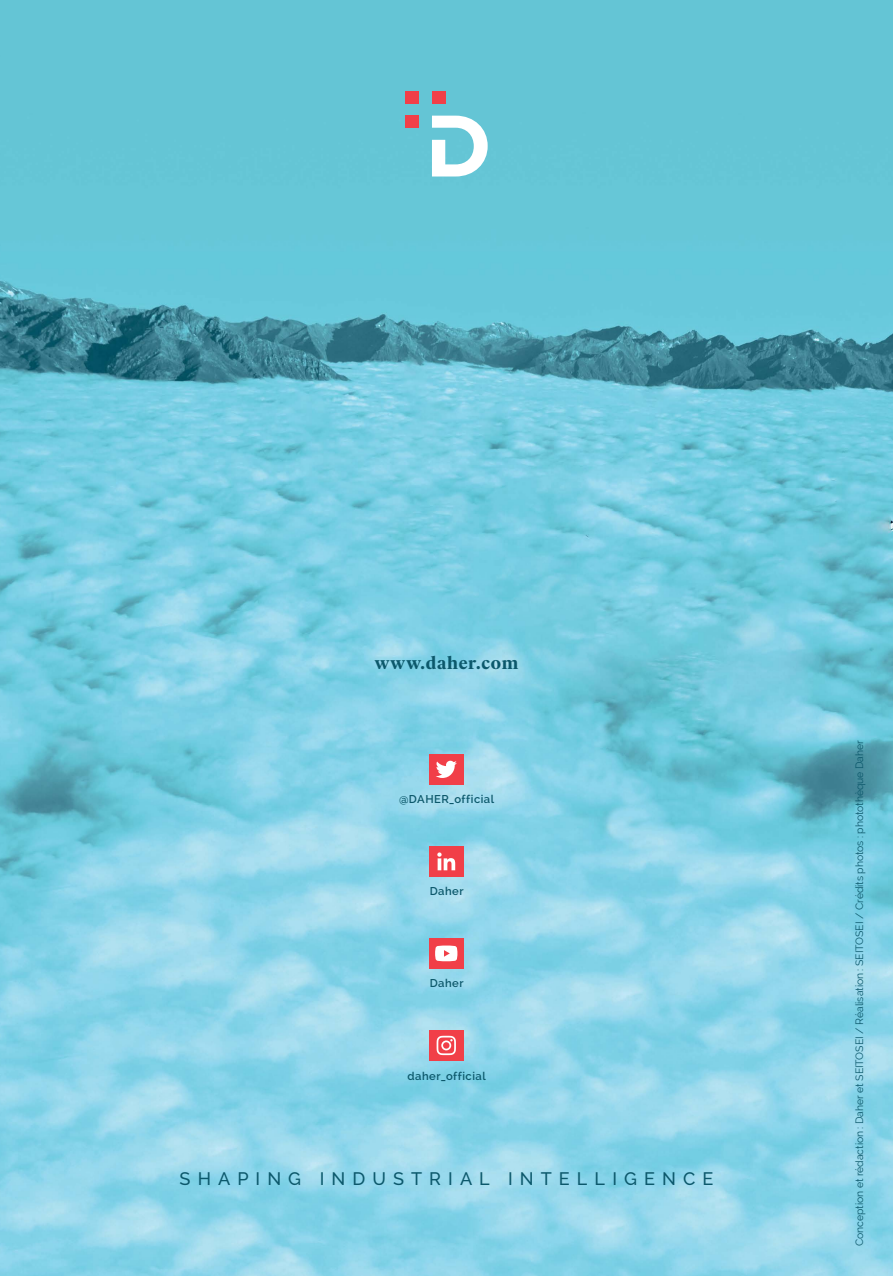
<style>
.page{position:relative;width:893px;height:1276px;background:#fff}
.page>*{position:absolute;margin:0;border:0;box-sizing:border-box;transform-origin:0 0}
.t1{font:500 18px "Raleway";letter-spacing:.39em;color:#0c586b}
.t2{font:700 18px "Ivar Headline";letter-spacing:.045em;color:#0c586b}
.t3{font:600 11.25px "Raleway";letter-spacing:.045em;color:#0c586b}
.Grand_texte_bleu{font:10.5px "Raleway";letter-spacing:-.01em;color:#0c586b}
</style>
<div class="page">
<img style="left:0;top:0;width:893px;height:1276px">
<div style="left:405px;top:116px;width:14px;height:12px;background:#f13f48"></div>
<div style="left:432px;top:91px;width:13px;height:13px;background:#f13f48"></div>
<div style="left:405px;top:91px;width:14px;height:13px;background:#f13f48"></div>
<svg style="left:432px;top:116px;width:56px;height:60px"></svg>
<div style="left:429px;top:938px;width:34px;height:31px;background:#f13f48"></div>
<div style="left:429px;top:754px;width:34px;height:31px;background:#f13f48"></div>
<svg style="left:436px;top:760px;width:21px;height:18px"></svg>
<div style="left:429px;top:846px;width:34px;height:31px;background:#f13f48"></div>
<svg style="left:437px;top:852px;width:18px;height:18px"></svg>
<div style="left:429px;top:1030px;width:34px;height:31px;background:#f13f48"></div>
<svg style="left:437px;top:1035px;width:19px;height:20px"></svg>
<svg style="left:435px;top:945px;width:22px;height:16px"></svg>
<p class="t2" style="left:375px;top:652px;width:145px">www.daher.com</p>
<p class="t3" style="left:399px;top:793px;width:97px">@DAHER_official</p>
<p class="t3" style="left:430px;top:885px;width:35px">Daher</p>
<p class="t3" style="left:430px;top:977px;width:35px">Daher</p>
<p class="t3" style="left:407px;top:1069px;width:80px">daher_official</p>
<p class="t1" style="left:180px;top:1167px;width:535px">SHAPING INDUSTRIAL INTELLIGENCE</p>
<p class="Grand_texte_bleu" style="left:853px;top:1246px;width:507px;rotate:-90deg">Conception et rédaction : Daher et SEITOSEI / Réalisation : SEITOSEI / Crédits photos : photothèque Daher</p>
</div>
